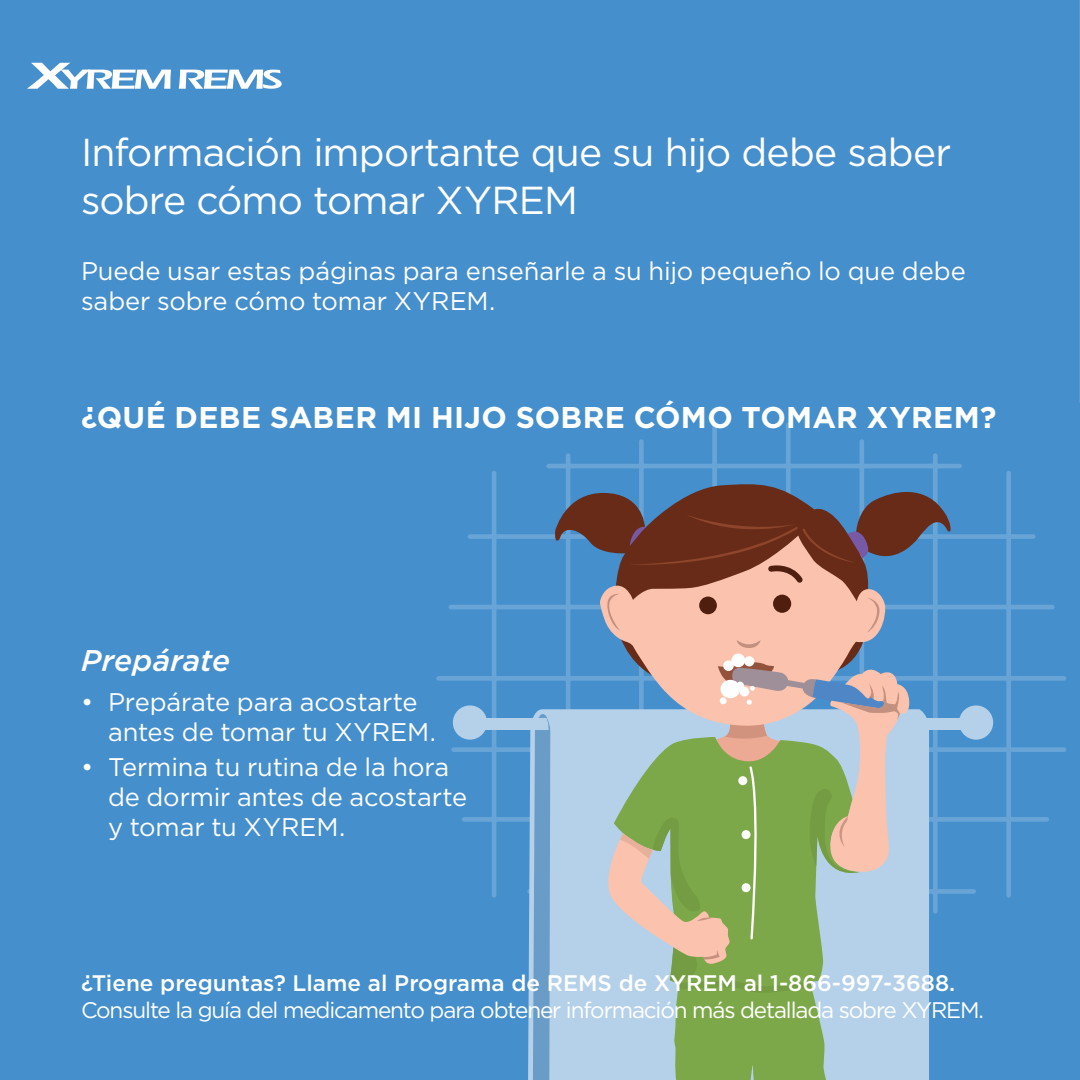
<style>
.page{position:relative;width:1080px;height:1080px;background:#458fcd}
.page>*{position:absolute;margin:0;border:0;box-sizing:border-box;transform-origin:0 0}
.t1{font:39px/48px "Gotham";letter-spacing:-.02em;color:#fff}
.t2{font:700 30px "Gotham";letter-spacing:.01em;color:#fff}
.t3{font:italic 500 30px "Gotham";letter-spacing:.005em;color:#fff}
.t4{font:25.5px/30px "Gotham";letter-spacing:-.005em;color:#fff}
.t5{font:22.5px "Gotham";letter-spacing:-.05em;color:#fff}
.t6{font:500 22.5px "Gotham";color:#fff}
</style>
<div class="page">
<svg style="left:27px;top:63px;width:144px;height:26px"></svg>
<svg style="left:179px;top:70px;width:103px;height:19px"></svg>
<hr style="left:1079px;top:0;width:1px;height:1080px;background:#e6e7e8">
<div style="left:282px;top:404px;width:798px;height:676px;background:#458fcd"></div>
<hr style="left:492px;top:473px;width:4px;height:422px;background:#68a4d6">
<hr style="left:566px;top:456px;width:4px;height:439px;background:#68a4d6">
<div style="left:639px;top:442px;width:5px;height:453px;background:#68a4d6"></div>
<div style="left:1006px;top:473px;width:5px;height:422px;background:#68a4d6"></div>
<div style="left:933px;top:456px;width:5px;height:455px;background:#68a4d6"></div>
<hr style="left:860px;top:442px;width:4px;height:453px;background:#68a4d6">
<div style="left:712px;top:425px;width:5px;height:454px;background:#68a4d6"></div>
<div style="left:786px;top:425px;width:5px;height:454px;background:#68a4d6"></div>
<hr style="left:549px;top:464px;width:411px;height:4px;background:#68a4d6">
<div style="left:470px;top:534px;width:563px;height:5px;background:#68a4d6"></div>
<hr style="left:451px;top:605px;width:601px;height:4px;background:#68a4d6">
<div style="left:438px;top:676px;width:626px;height:5px;background:#68a4d6"></div>
<div style="left:454px;top:747px;width:610px;height:5px;background:#68a4d6"></div>
<div style="left:464px;top:817px;width:583px;height:5px;background:#68a4d6"></div>
<div style="left:530px;top:889px;width:444px;height:5px;background:#68a4d6"></div>
<div style="left:528px;top:709px;width:401px;height:371px;background:#b5d1ea"></div>
<div style="left:453px;top:705px;width:34px;height:35px;background:#b5d1ea;border-radius:50%"></div>
<div style="left:959px;top:705px;width:34px;height:35px;background:#b5d1ea;border-radius:50%"></div>
<div style="left:483px;top:718px;width:486px;height:11px;background:#b5d1ea"></div>
<svg style="left:533px;top:714px;width:17px;height:366px;background:#71a1cb"></svg>
<svg style="left:554px;top:482px;width:75px;height:193px"></svg>
<svg style="left:614px;top:993px;width:247px;height:87px;background:#94b88b"></svg>
<svg style="left:600px;top:536px;width:285px;height:125px;background:#dcb2a7"></svg>
<svg style="left:606px;top:593px;width:14px;height:38px"></svg>
<svg style="left:737px;top:640px;width:24px;height:8px"></svg>
<svg style="left:867px;top:598px;width:12px;height:34px"></svg>
<div style="left:731px;top:654px;width:14px;height:13px;background:#fff;border-radius:50%"></div>
<div style="left:744px;top:656px;width:10px;height:10px;background:#fff;border-radius:50%"></div>
<svg style="left:598px;top:661px;width:312px;height:332px;background:#a9b99c"></svg>
<div style="left:699px;top:597px;width:18px;height:17px;background:#4f1e0f;border-radius:50%"></div>
<div style="left:773px;top:595px;width:18px;height:18px;background:#4f1e0f;border-radius:50%"></div>
<svg style="left:629px;top:482px;width:322px;height:106px"></svg>
<hr style="left:1079px;top:647px;width:1px;height:433px;background:#176a9d">
<h1 class="t1" style="left:81px;top:128px;width:872px">Información importante que su hijo debe saber sobre cómo tomar XYREM</h1>
<p class="t4" style="left:81px;top:256px;width:886px">Puede usar estas páginas para enseñarle a su hijo pequeño lo que debe saber sobre cómo tomar XYREM.</p>
<p class="t2" style="left:81px;top:397px;width:917px">¿QUÉ DEBE SABER MI HIJO SOBRE CÓMO TOMAR XYREM?</p>
<p class="t3" style="left:81px;top:643px;width:151px">Prepárate</p>
<p class="t4" style="left:108px;top:686px;width:330px;text-indent:-27px">• Prepárate para acostarte antes de tomar tu XYREM.</p>
<p class="t4" style="left:108px;top:751px;width:361px;text-indent:-27px">• Termina tu rutina de la hora de dormir antes de acostarte y tomar tu XYREM.</p>
<p class="t6" style="left:81px;top:970px;width:876px">¿Tiene preguntas? Llame al Programa de REMS de XYREM al 1-866-997-3688.</p>
<p class="t5" style="left:81px;top:996px;width:905px">Consulte la guía del medicamento para obtener información más detallada sobre XYREM.</p>
</div>
